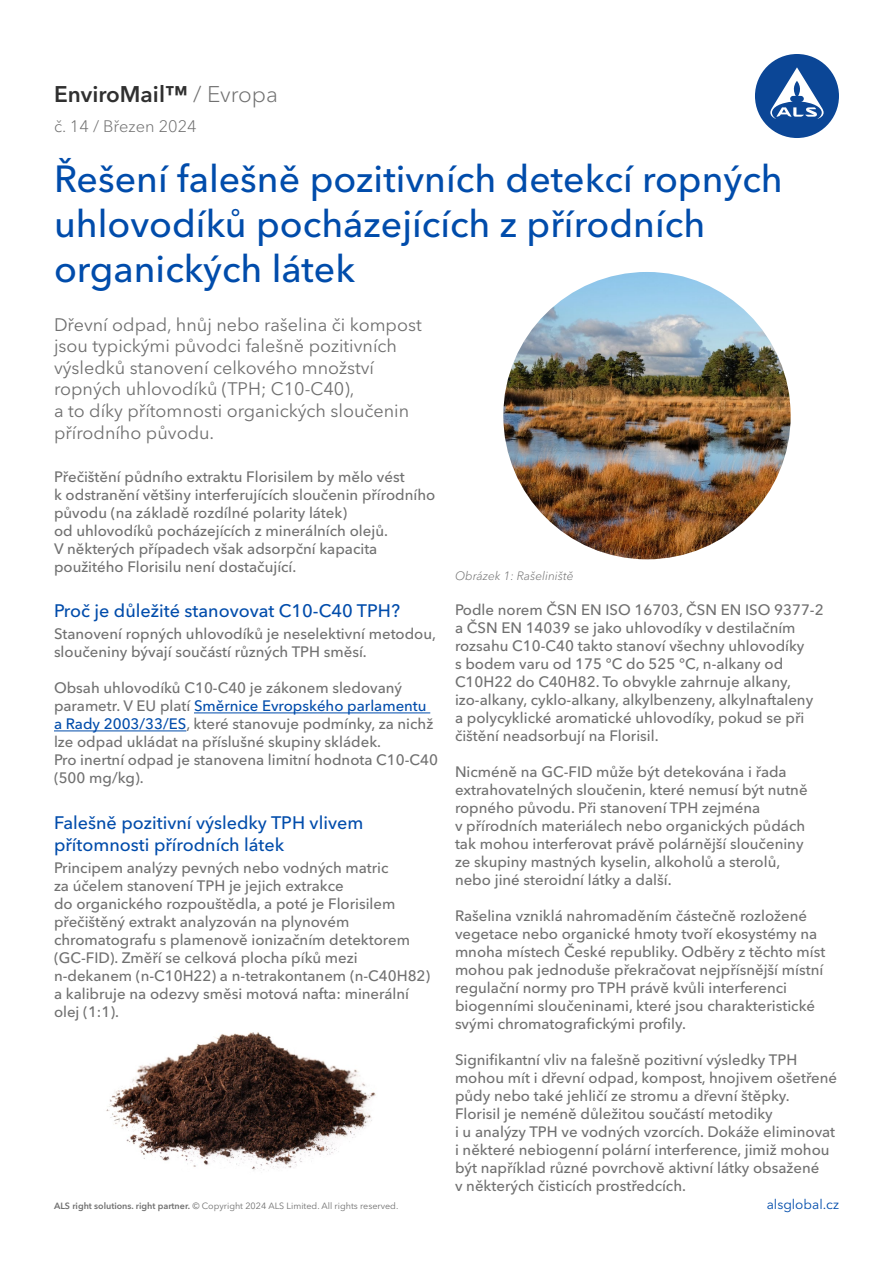
<style>
.page{position:relative;width:893px;height:1263px;background:#fff}
.page>*{position:absolute;margin:0;border:0;box-sizing:border-box;transform-origin:0 0}
.t1{font:500 37.5px/45px "Avenir Next LT Pro";color:#004cab}
.t2{font:600 22.5px "Avenir Next LT Pro";color:#303030}
.t3{font:18px/21.6px "Avenir Next LT Pro";color:#707070}
.t4{font:500 18px/21.6px "Avenir Next LT Pro";color:#004cab}
.t5{font:300 16.5px "Avenir Next LT Pro";color:#707070}
.t6{font:500 15px/18px "Avenir Next LT Pro";color:#707070}
.t7{font:13.5px "Avenir Next LT Pro";color:#004cab}
.t8{font:italic 300 12px "Avenir Next LT Pro";color:#707070}
.t9{font:9px "Avenir Next LT Pro";color:#707070}
.s1{font-weight:300;color:#707070}
.s2{color:#004cab}
.s3{font-weight:600}
</style>
<div class="page">
<div style="left:755px;top:54px;width:84px;height:84px;background:#0b4696;border-radius:50%"></div>
<svg style="left:770px;top:67px;width:54px;height:52px"></svg>
<hr style="left:194px;top:712px;width:236px;height:1px;background:#004cab">
<hr style="left:54px;top:730px;width:132px;height:1px;background:#004cab">
<img style="left:503px;top:272px;width:288px;height:287px;border-radius:144px">
<img style="left:106px;top:1032px;width:270px;height:139px">
<h2 class="t2" style="left:54px;top:80px;width:225px">EnviroMail™ <span class="s1">/ Evropa</span></h2>
<p class="t5" style="left:54px;top:116px;width:144px">č. 14 / Březen 2024</p>
<h1 class="t1" style="left:54px;top:157px;width:730px">Řešení falešně pozitivních detekcí ropných uhlovodíků pocházejících z přírodních organických látek</h1>
<p class="t3" style="left:54px;top:313px;width:369px">Dřevní odpad, hnůj nebo rašelina či kompost jsou typickými původci falešně pozitivních výsledků stanovení celkového množství ropných uhlovodíků (TPH; C10-C40),<br>a to díky přítomnosti organických sloučenin přírodního původu.</p>
<p class="t6" style="left:54px;top:468px;width:383px">Přečištění půdního extraktu Florisilem by mělo vést<br>k odstranění většiny interferujících sloučenin přírodního původu (na základě rozdílné polarity látek)<br>od uhlovodíků pocházejících z minerálních olejů.<br>V některých případech však adsorpční kapacita použitého Florisilu není dostačující.</p>
<p class="t4" style="left:54px;top:600px;width:348px">Proč je důležité stanovovat C10-C40 TPH?</p>
<p class="t6" style="left:54px;top:625px;width:384px">Stanovení ropných uhlovodíků je neselektivní metodou, sloučeniny bývají součástí různých TPH směsí.</p>
<p class="t6" style="left:54px;top:679px;width:385px">Obsah uhlovodíků C10-C40 je zákonem sledovaný parametr. V EU platí <span class="s2">Směrnice Evropského parlamentu a Rady 2003/33/ES</span>, které stanovuje podmínky, za nichž lze odpad ukládat na příslušné skupiny skládek.<br>Pro inertní odpad je stanovena limitní hodnota C10-C40 (500 mg/kg).</p>
<p class="t4" style="left:54px;top:812px;width:311px">Falešně pozitivní výsledky TPH vlivem přítomnosti přírodních látek</p>
<p class="t6" style="left:54px;top:858px;width:378px">Principem analýzy pevných nebo vodných matric<br>za účelem stanovení TPH je jejich extrakce<br>do organického rozpouštědla, a poté je Florisilem přečištěný extrakt analyzován na plynovém chromatografu s plamenově ionizačním detektorem (GC-FID). Změří se celková plocha píků mezi n-dekanem (n-C10H22) a n-tetrakontanem (n-C40H82) a kalibruje na odezvy směsi motová nafta: minerální olej (1:1).</p>
<p class="t8" style="left:455px;top:568px;width:120px">Obrázek 1: Rašeliniště</p>
<p class="t6" style="left:455px;top:601px;width:370px">Podle norem ČSN EN ISO 16703, ČSN EN ISO 9377-2 a ČSN EN 14039 se jako uhlovodíky v destilačním rozsahu C10-C40 takto stanoví všechny uhlovodíky<br>s bodem varu od 175 °C do 525 °C, n-alkany od C10H22 do C40H82. To obvykle zahrnuje alkany, izo-alkany, cyklo-alkany, alkylbenzeny, alkylnaftaleny a polycyklické aromatické uhlovodíky, pokud se při čištění neadsorbují na Florisil.</p>
<p class="t6" style="left:455px;top:763px;width:354px">Nicméně na GC-FID může být detekována i řada extrahovatelných sloučenin, které nemusí být nutně ropného původu. Při stanovení TPH zejména<br>v přírodních materiálech nebo organických půdách tak mohou interferovat právě polárnější sloučeniny ze skupiny mastných kyselin, alkoholů a sterolů, nebo jiné steroidní látky a další.</p>
<p class="t6" style="left:455px;top:907px;width:372px">Rašelina vzniklá nahromaděním částečně rozložené vegetace nebo organické hmoty tvoří ekosystémy na mnoha místech České republiky. Odběry z těchto míst mohou pak jednoduše překračovat nejpřísnější místní regulační normy pro TPH právě kvůli interferenci biogenními sloučeninami, které jsou charakteristické svými chromatografickými profily.</p>
<p class="t6" style="left:455px;top:1051px;width:384px">Signifikantní vliv na falešně pozitivní výsledky TPH mohou mít i dřevní odpad, kompost, hnojivem ošetřené půdy nebo také jehličí ze stromu a dřevní štěpky.<br>Florisil je neméně důležitou součástí metodiky<br>i u analýzy TPH ve vodných vzorcích. Dokáže eliminovat i některé nebiogenní polární interference, jimiž mohou být například různé povrchově aktivní látky obsažené<br>v některých čisticích prostředcích.</p>
<p class="t9" style="left:54px;top:1200px;width:346px"><span class="s3">ALS right solutions. right partner.</span> © Copyright 2024 ALS Limited. All rights reserved.</p>
<p class="t7" style="left:767px;top:1196px;width:74px">alsglobal.cz</p>
</div>
